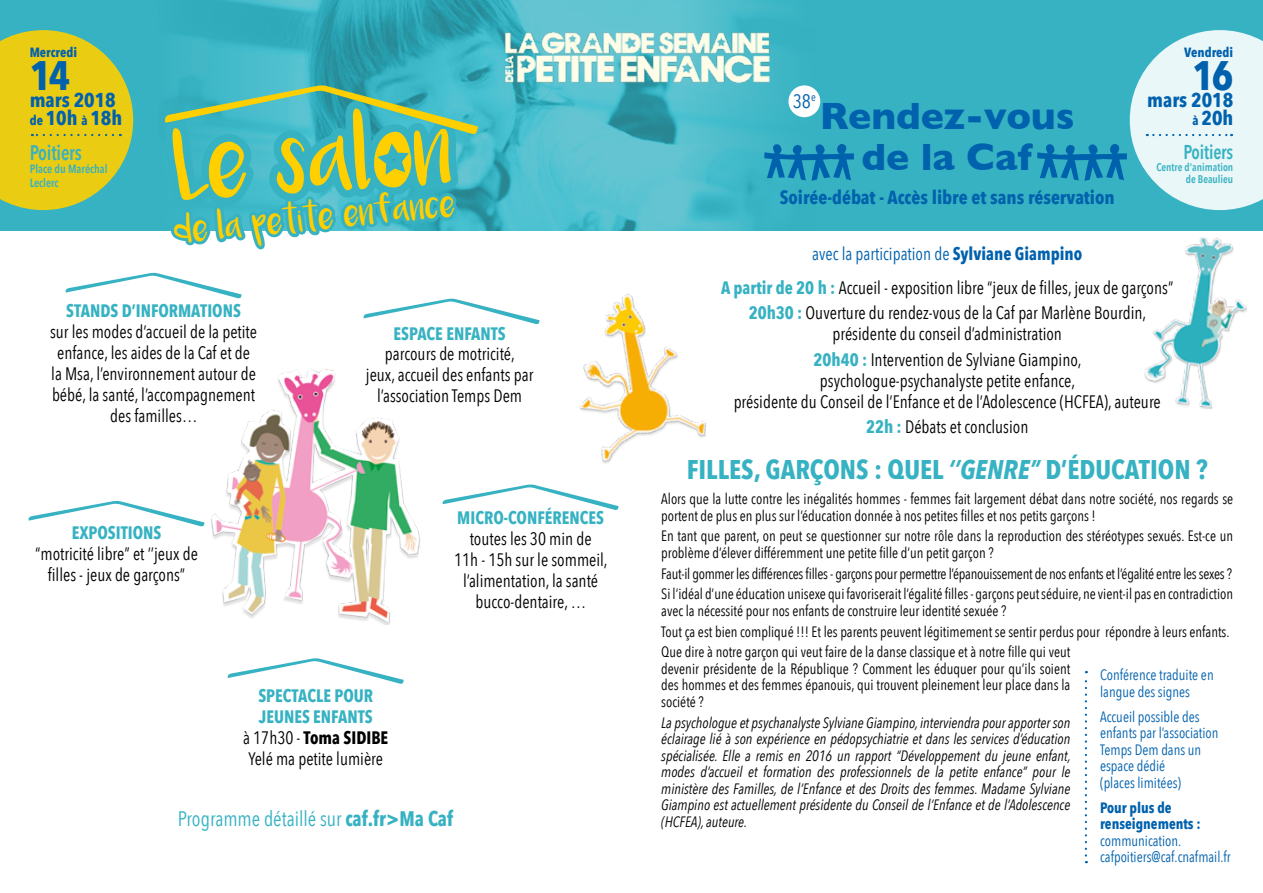
<style>
.page{position:relative;width:1263px;height:893px;background:#fff}
.page>*{position:absolute;margin:0;border:0;box-sizing:border-box;transform-origin:0 0}
.t1{font:700 41.1px "Avenir Next Condensed";color:#0061ad}
.t2{font:700 38.7px/40.7px "Gill Sans";color:#0061ad;text-align:center}
.t3{font:700 27px "Avenir Next Condensed";color:#36b2c2}
.t4{font:21px "Avenir Next Condensed";color:#36b2c2;scale:.95 1}
.t5{font:600 21px "Avenir Next Condensed";letter-spacing:-.01em;color:#36b2c2;scale:.9 1}
.t6{font:20.55px "Luna";color:#ffcf00}
.t7{font:700 19.95px/17.9px "Avenir Next Condensed";color:#0061ad}
.t8{font:600 19.95px "Avenir Next Condensed";letter-spacing:-.01em;color:#36b2c2;scale:.9 1}
.t9{font:19.35px "Avenir Next Condensed";color:#0061ad}
.t10{font:700 18.9px "Avenir Next Condensed";color:#0061ad}
.t11{font:18px/21px "Avenir Next Condensed";color:#000;text-align:center;scale:.95 1}
.t12{font:700 18px/21px "Avenir Next Condensed";color:#36b2c2;text-align:center;scale:.95 1}
.t13{font:15px/16.5px "Avenir Next Condensed";color:#000;scale:.95 1}
.t14{font:italic 15px/16.5px "Avenir Next Condensed";color:#000;text-align:justify;scale:.95 1}
.t15{font:15px/20.7px "Avenir Next Condensed";letter-spacing:-.02em;color:#000;scale:.95 1}
.t16{font:15px/16.5px "Avenir Next Condensed";color:#0061ad;scale:.95 1}
.t17{font:700 15px/16.5px "Avenir Next Condensed";color:#0061ad;scale:.95 1}
.t18{font:700 13.35px "Avenir Next Condensed";color:#0061ad}
.t19{font:600 12px/13.5px "Avenir Next Condensed";color:#36b2c2;scale:.95 1}
.t20{font:600 11.1px/12.1px "Avenir Next Condensed";color:#36b2c2;text-align:right;scale:.95 1}
.s1{font-size:13.35px}
.s2{font-weight:400;color:#000}
.s3{color:#000}
.s4{font-weight:700}
.s5{color:#0061ad}
.s6{font-weight:700;color:#0061ad}
.s7{font-weight:700;color:#36b2c2}
.s8{font-style:italic}
</style>
<div class="page">
<div style="left:0;top:0;width:1263px;height:230px;background:#36b2c2"></div>
<img style="left:472px;top:0;width:348px;height:230px">
<img style="left:540px;top:30px;width:234px;height:55px">
<svg style="left:204px;top:0;width:268px;height:525px"></svg>
<svg style="left:764px;top:141px;width:90px;height:40px"></svg>
<svg style="left:1037px;top:30px;width:226px;height:180px"></svg>
<div style="left:788px;top:85px;width:32px;height:32px;background:#fff;border-radius:50%"></div>
<svg style="left:1085px;top:671px;width:2px;height:184px"></svg>
<img style="left:579px;top:293px;width:127px;height:171px">
<img style="left:1144px;top:237px;width:103px;height:172px">
<img style="left:208px;top:367px;width:216px;height:258px">
<svg style="left:0;top:29px;width:540px;height:338px"></svg>
<svg style="left:443px;top:484px;width:176px;height:27px"></svg>
<svg style="left:29px;top:500px;width:175px;height:27px"></svg>
<svg style="left:228px;top:658px;width:176px;height:26px"></svg>
<p class="t18" style="left:30px;top:44px;width:49px">Mercredi</p>
<h3 class="t7" style="left:30px;top:91px;width:94px"><sup>14</sup>mars 2018 <span class="s1">de</span> 10h <span class="s1">à</span> 18h</h3>
<h3 class="t5" style="left:30px;top:134px;width:60px">Poitiers</h3>
<p class="t19" style="left:30px;top:162px;width:84px">Place du Maréchal<br>Leclerc</p>
<h3 class="t6" style="left:174px;top:223px;width:284px;rotate:-5deg">de la petite enfance</h3>
<p class="t12" style="left:66px;top:300px;width:185px">STANDS D’INFORMATIONS</p>
<p class="t11" style="left:50px;top:320px;width:219px">sur les modes d’accueil de la petite enfance, les aides de la Caf et de la Msa, l’environnement autour de bébé, la santé, l’accompagnement des familles…</p>
<p class="t12" style="left:394px;top:323px;width:119px">ESPACE ENFANTS</p>
<p class="t11" style="left:366px;top:343px;width:178px">parcours de motricité,<br>jeux, accueil des enfants par l’association Temps Dem</p>
<p class="t12" style="left:72px;top:522px;width:96px">EXPOSITIONS</p>
<p class="t11" style="left:35px;top:542px;width:173px">“motricité libre” et ‘’jeux de filles - jeux de garçons”</p>
<p class="t12" style="left:243px;top:685px;width:154px">SPECTACLE POUR<br>JEUNES ENFANTS<br><span class="s2">à 17h30 -</span> <span class="s3">Toma SIDIBE<br></span><span class="s2">Yelé ma petite lumière</span></p>
<p class="t12" style="left:457px;top:507px;width:156px">MICRO-CONFÉRENCES</p>
<p class="t11" style="left:454px;top:528px;width:163px">toutes les 30 min de<br>11h - 15h sur le sommeil, l’alimentation, la santé bucco-dentaire, …</p>
<h3 class="t4" style="left:178px;top:801px;width:291px">Programme détaillé sur <span class="s4">caf.fr&gt;Ma Caf</span></h3>
<p class="t9" style="left:793px;top:84px;width:25px">38<sup>e</sup></p>
<h2 class="t2" style="left:820px;top:95px;width:256px">Rendez-vous de la Caf</h2>
<p class="t10" style="left:780px;top:186px;width:336px">Soirée-débat - Accès libre et sans réservation</p>
<p class="t18" style="left:1184px;top:44px;width:51px">Vendredi</p>
<h1 class="t1" style="left:1192px;top:51px;width:42px">16</h1>
<h3 class="t7" style="left:1147px;top:91px;width:88px;text-align:right">mars 2018 <span class="s1">à</span> 20h</h3>
<h3 class="t8" style="left:1183px;top:135px;width:57px">Poitiers</h3>
<p class="t20" style="left:1156px;top:161px;width:82px">Centre d'animation de Beaulieu</p>
<p class="t11" style="left:721px;top:236px;width:478px;line-height:33.8px"><span class="s5">avec la participation de</span> <span class="s6">Sylviane Giampino<br></span><span class="s7">A partir de 20 h :</span> Accueil - exposition libre “jeux de filles, jeux de garçons”</p>
<p class="t11" style="left:749px;top:302px;width:420px"><span class="s7">20h30 :</span> Ouverture du rendez-vous de la Caf par Marlène Bourdin, présidente du conseil d’administration</p>
<p class="t11" style="left:734px;top:348px;width:451px"><span class="s7">20h40 :</span> Intervention de Sylviane Giampino, psychologue-psychanalyste petite enfance,<br>présidente du Conseil de l’Enfance et de l’Adolescence (HCFEA), auteure</p>
<p class="t11" style="left:866px;top:415px;width:172px"><span class="s7">22h :</span> Débats et conclusion</p>
<h3 class="t3" style="left:687px;top:453px;width:522px">FILLES, GARÇONS : QUEL <span class="s8">‘’GENRE”</span> D’ÉDUCATION ?</h3>
<p class="t13" style="left:661px;top:490px;width:604px">Alors que la lutte contre les inégalités hommes - femmes fait largement débat dans notre société, nos regards se portent de plus en plus sur l’éducation donnée à nos petites filles et nos petits garçons !</p>
<p class="t13" style="left:661px;top:527px;width:604px">En tant que parent, on peut se questionner sur notre rôle dans la reproduction des stéréotypes sexués. Est-ce un problème d’élever différemment une petite fille d’un petit garçon ?</p>
<p class="t15" style="left:661px;top:562px;width:604px">Faut-il gommer les différences filles - garçons pour permettre l’épanouissement de nos enfants et l’égalité entre les sexes ?<br>Si l’idéal d’une éducation unisexe qui favoriserait l’égalité filles - garçons peut séduire, ne vient-il pas en contradiction</p>
<p class="t13" style="left:661px;top:600px;width:600px;line-height:20.7px">avec la nécessité pour nos enfants de construire leur identité sexuée ?<br>Tout ça est bien compliqué !!! Et les parents peuvent légitimement se sentir perdus pour répondre à leurs enfants.<br>Que dire à notre garçon qui veut faire de la danse classique et à notre fille qui veut</p>
<p class="t13" style="left:661px;top:660px;width:432px;text-align:justify">devenir présidente de la République ? Comment les éduquer pour qu’ils soient des hommes et des femmes épanouis, qui trouvent pleinement leur place dans la société ?</p>
<p class="t14" style="left:661px;top:714px;width:432px">La psychologue et psychanalyste Sylviane Giampino, interviendra pour apporter son éclairage lié à son expérience en pédopsychiatrie et dans les services d’éducation spécialisée. Elle a remis en 2016 un rapport “Développement du jeune enfant, modes d’accueil et formation des professionnels de la petite enfance” pour le ministère des Familles, de l’Enfance et des Droits des femmes. Madame Sylviane Giampino est actuellement présidente du Conseil de l’Enfance et de l’Adolescence (HCFEA), auteure.</p>
<p class="t16" style="left:1100px;top:666px;width:121px">Conférence traduite en langue des signes</p>
<p class="t16" style="left:1100px;top:707px;width:126px">Accueil possible des enfants par l’association<br>Temps Dem dans un espace dédié<br>(places limitées)</p>
<p class="t17" style="left:1100px;top:799px;width:107px">Pour plus de renseignements :</p>
<p class="t16" style="left:1100px;top:831px;width:139px">communication. cafpoitiers@caf.cnafmail.fr</p>
</div>
